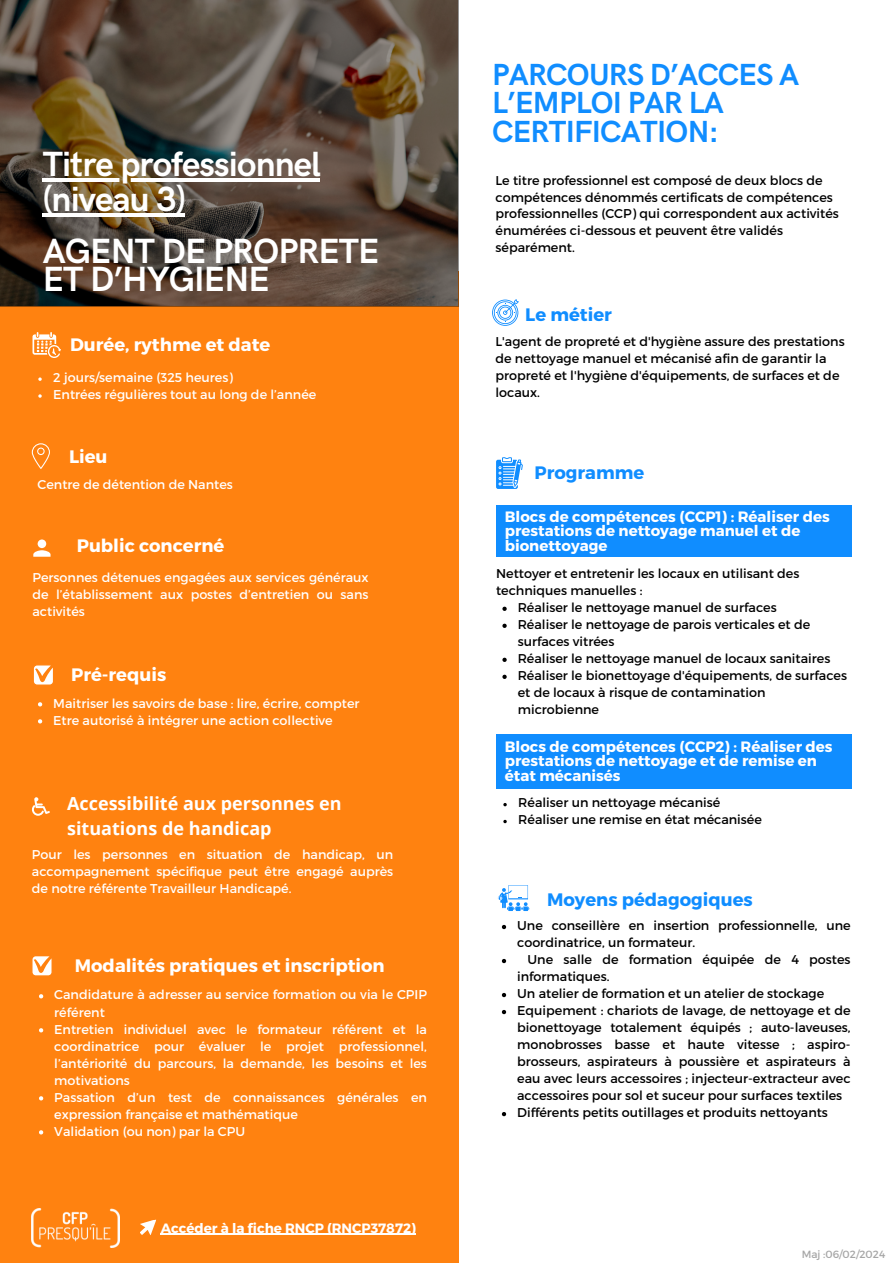
<style>
.page{position:relative;width:893px;height:1264px;background:#fff}
.page>*{position:absolute;margin:0;border:0;box-sizing:border-box;transform-origin:0 0}
.t1{font:700 35.1px/34.8px "HK Grotesk";letter-spacing:-.025em;color:#fff}
.t2{font:700 30.6px/28.2px "HK Grotesk";letter-spacing:-.025em;color:#108dff}
.t3{font:700 18px "Montserrat";color:#fff}
.t4{font:700 18px/24.8px "Open Sans";color:#fff}
.t5{font:700 18px "Montserrat";color:#108dff}
.t6{font:700 15px/14.7px "Montserrat";color:#fff}
.t7{font:700 13.5px "Montserrat";color:#fff}
.t8{font:12.75px/17px "Montserrat";color:#000}
.t9{font:12.75px/17px "Montserrat";color:#fff;text-align:justify}
.t10{font:10.5px "Montserrat";color:#a6a6a6}
</style>
<div class="page">
<div style="left:0;top:271px;width:458px;height:992px;background:#ff8210"></div>
<svg style="left:1px;top:0;width:458px;height:306px;background:#58493a"></svg>
<svg style="left:33px;top:332px;width:28px;height:26px"></svg>
<svg style="left:32px;top:443px;width:18px;height:26px"></svg>
<img style="left:32px;top:1208px;width:87px;height:38px">
<div style="left:496px;top:505px;width:355px;height:52px;background:#108dff"></div>
<div style="left:496px;top:734px;width:355px;height:54px;background:#108dff"></div>
<svg style="left:492px;top:299px;width:26px;height:27px"></svg>
<svg style="left:496px;top:457px;width:27px;height:31px"></svg>
<svg style="left:33px;top:665px;width:20px;height:20px"></svg>
<svg style="left:33px;top:539px;width:17px;height:17px"></svg>
<svg style="left:140px;top:1219px;width:16px;height:16px"></svg>
<svg style="left:502px;top:606px;width:4px;height:5px"></svg>
<svg style="left:502px;top:623px;width:4px;height:5px"></svg>
<svg style="left:502px;top:657px;width:4px;height:5px"></svg>
<svg style="left:502px;top:674px;width:4px;height:5px"></svg>
<hr style="left:43px;top:178px;width:277px;height:3px;background:#fff">
<hr style="left:43px;top:213px;width:142px;height:3px;background:#fff">
<svg style="left:38px;top:377px;width:4px;height:4px"></svg>
<svg style="left:38px;top:394px;width:4px;height:4px"></svg>
<svg style="left:38px;top:702px;width:4px;height:4px"></svg>
<svg style="left:38px;top:719px;width:4px;height:4px"></svg>
<hr style="left:161px;top:1233px;width:255px;height:1px;background:#fff">
<svg style="left:32px;top:797px;width:18px;height:18px"></svg>
<svg style="left:39px;top:994px;width:4px;height:4px"></svg>
<svg style="left:39px;top:1028px;width:4px;height:4px"></svg>
<svg style="left:39px;top:1096px;width:4px;height:4px"></svg>
<svg style="left:39px;top:1130px;width:4px;height:4px"></svg>
<svg style="left:32px;top:956px;width:20px;height:20px"></svg>
<svg style="left:497px;top:885px;width:32px;height:26px"></svg>
<svg style="left:502px;top:924px;width:4px;height:5px"></svg>
<svg style="left:502px;top:958px;width:4px;height:5px"></svg>
<svg style="left:502px;top:993px;width:4px;height:4px"></svg>
<svg style="left:502px;top:1010px;width:4px;height:4px"></svg>
<svg style="left:502px;top:1112px;width:4px;height:4px"></svg>
<p class="t1" style="left:43px;top:148px;width:280px">Titre professionnel (niveau 3)</p>
<p class="t1" style="left:43px;top:238px;width:338px;line-height:28.2px">AGENT DE PROPRETE<br>ET D’HYGIENE</p>
<h4 class="t3" style="left:70px;top:333px;width:202px">Durée, rythme et date</h4>
<p class="t9" style="left:53px;top:368px;width:181px">2 jours/semaine (325 heures)</p>
<p class="t9" style="left:53px;top:385px;width:264px">Entrées régulières tout au long de l’année</p>
<p class="t3" style="left:69px;top:445px;width:40px">Lieu</p>
<h4 class="t9" style="left:38px;top:475px;width:197px">Centre de détention de Nantes</h4>
<p class="t3" style="left:77px;top:533px;width:149px">Public concerné</p>
<p class="t9" style="left:32px;top:568px;width:337px">Personnes détenues engagées aux services généraux de l’établissement aux postes d’entretien ou sans activités</p>
<h4 class="t3" style="left:71px;top:663px;width:97px">Pré-requis</h4>
<p class="t9" style="left:53px;top:694px;width:308px">Maitriser les savoirs de base : lire, écrire, compter</p>
<h4 class="t9" style="left:53px;top:711px;width:281px">Etre autorisé à intégrer une action collective</h4>
<h3 class="t4" style="left:67px;top:790px;width:276px">Accessibilité aux personnes en situations de handicap</h3>
<p class="t9" style="left:32px;top:845px;width:363px">Pour les personnes en situation de handicap, un accompagnement spécifique peut être engagé auprès de notre référente Travailleur Handicapé.</p>
<h5 class="t3" style="left:75px;top:953px;width:311px">Modalités pratiques et inscription</h5>
<p class="t9" style="left:54px;top:985px;width:374px">Candidature à adresser au service formation ou via le CPIP référent</p>
<h4 class="t9" style="left:54px;top:1019px;width:374px">Entretien individuel avec le formateur référent et la coordinatrice pour évaluer le projet professionnel, l’antériorité du parcours, la demande, les besoins et les motivations</h4>
<p class="t9" style="left:54px;top:1087px;width:374px">Passation d’un test de connaissances générales en expression française et mathématique</p>
<p class="t9" style="left:54px;top:1121px;width:192px">Validation (ou non) par la CPU</p>
<p class="t7" style="left:161px;top:1218px;width:256px">Accéder à la fiche RNCP (RNCP37872)</p>
<p class="t2" style="left:492px;top:62px;width:309px">PARCOURS D’ACCES A<br>L’EMPLOI PAR LA<br>CERTIFICATION:</p>
<p class="t8" style="left:495px;top:171px;width:345px">Le titre professionnel est composé de deux blocs de compétences dénommés certificats de compétences professionnelles (CCP) qui correspondent aux activités énumérées ci-dessous et peuvent être validés séparément.</p>
<h1 class="t5" style="left:525px;top:303px;width:88px">Le métier</h1>
<p class="t8" style="left:495px;top:332px;width:350px">L'agent de propreté et d'hygiène assure des prestations de nettoyage manuel et mécanisé afin de garantir la propreté et l'hygiène d'équipements, de surfaces et de locaux.</p>
<p class="t5" style="left:534px;top:460px;width:111px">Programme</p>
<p class="t6" style="left:504px;top:508px;width:326px">Blocs de compétences (CCP1) : Réaliser des prestations de nettoyage manuel et de bionettoyage</p>
<p class="t8" style="left:496px;top:564px;width:305px">Nettoyer et entretenir les locaux en utilisant des techniques manuelles :</p>
<h4 class="t8" style="left:517px;top:598px;width:260px">Réaliser le nettoyage manuel de surfaces</h4>
<p class="t8" style="left:517px;top:615px;width:294px">Réaliser le nettoyage de parois verticales et de surfaces vitrées</p>
<p class="t8" style="left:517px;top:649px;width:314px">Réaliser le nettoyage manuel de locaux sanitaires</p>
<h4 class="t8" style="left:517px;top:666px;width:331px">Réaliser le bionettoyage d'équipements, de surfaces et de locaux à risque de contamination microbienne</h4>
<p class="t6" style="left:504px;top:738px;width:329px">Blocs de compétences (CCP2) : Réaliser des prestations de nettoyage et de remise en état mécanisés</p>
<p class="t8" style="left:518px;top:793px;width:203px">Réaliser un nettoyage mécanisé</p>
<p class="t8" style="left:518px;top:810px;width:245px">Réaliser une remise en état mécanisée</p>
<p class="t5" style="left:547px;top:888px;width:207px">Moyens pédagogiques</p>
<p class="t8" style="left:517px;top:916px;width:335px">Une conseillère en insertion professionnelle, une coordinatrice, un formateur.</p>
<p class="t8" style="left:517px;top:950px;width:335px;text-indent:10px">Une salle de formation équipée de 4 postes informatiques.</p>
<p class="t8" style="left:517px;top:984px;width:308px">Un atelier de formation et un atelier de stockage</p>
<p class="t8" style="left:517px;top:1001px;width:335px;text-align:justify">Equipement : chariots de lavage, de nettoyage et de bionettoyage totalement équipés ; auto-laveuses, monobrosses basse et haute vitesse ; aspiro&shy;brosseurs, aspirateurs à poussière et aspirateurs à eau avec leurs accessoires ; injecteur-extracteur avec accessoires pour sol et suceur pour surfaces textiles</p>
<h5 class="t8" style="left:517px;top:1103px;width:312px">Différents petits outillages et produits nettoyants</h5>
<h6 class="t10" style="left:801px;top:1247px;width:85px">Maj :06/02/2024</h6>
</div>
